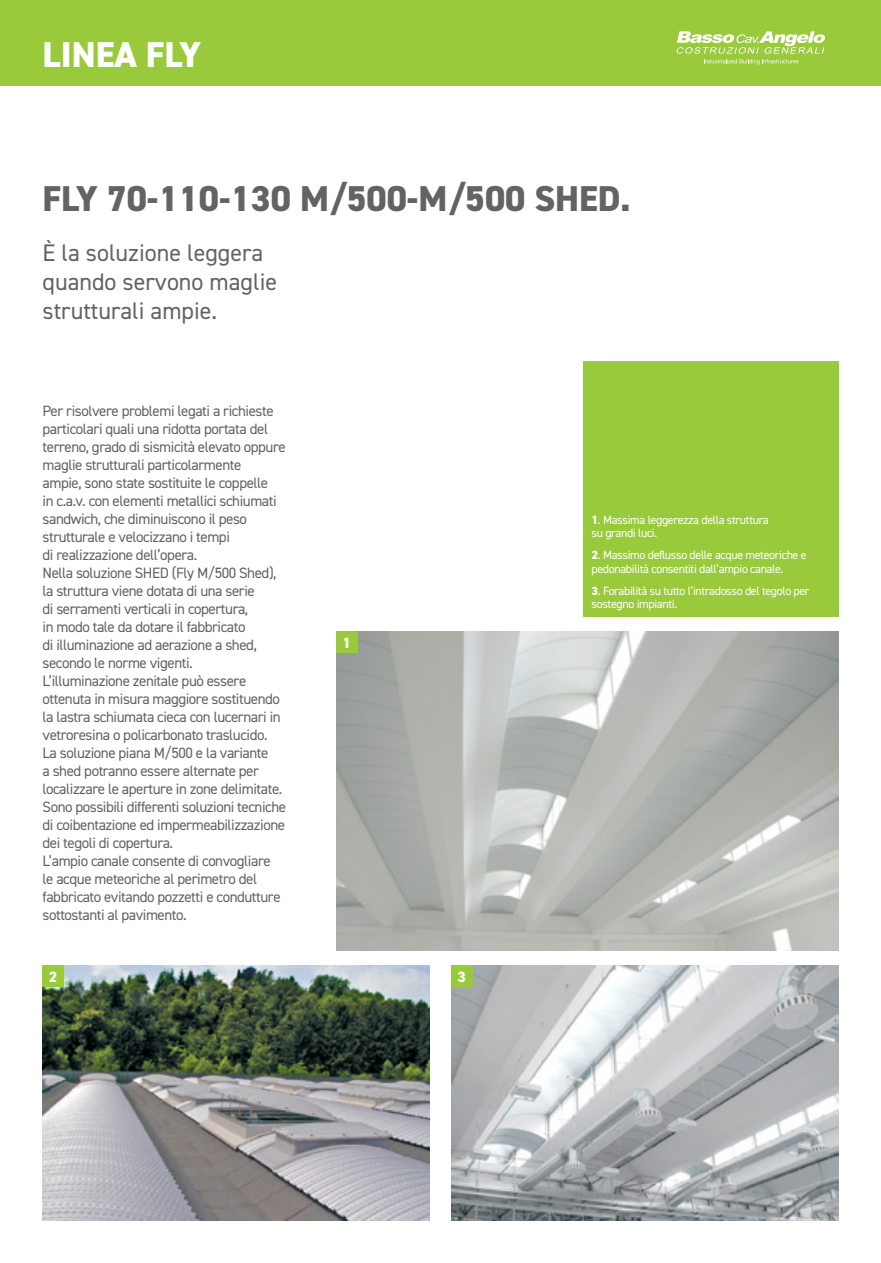
<style>
.page{position:relative;width:881px;height:1263px;background:#fff}
.page>*{position:absolute;margin:0;border:0;box-sizing:border-box;transform-origin:0 0}
.t1{font:800 36px "DIN2014";color:#636366}
.t2{font:800 36px "DIN2014";color:#fff}
.t3{font:24px/28.8px "DIN2014";color:#636366}
.t4{font:15px/18px "DIN2014";letter-spacing:-.03em;color:#636366}
.t5{font:800 15px "DIN2014";color:#fff}
.t6{font:12px/13.5px "DIN2014";letter-spacing:-.03em;color:#fff}
.s1{font-weight:800}
</style>
<div class="page">
<div style="left:0;top:0;width:880px;height:85px;background:#99ca3b"></div>
<svg style="left:676px;top:31px;width:148px;height:34px"></svg>
<div style="left:583px;top:361px;width:255px;height:256px;background:#99ca3b"></div>
<img style="left:451px;top:965px;width:387px;height:255px">
<img style="left:336px;top:631px;width:502px;height:319px">
<img style="left:43px;top:965px;width:386px;height:255px">
<div style="left:336px;top:631px;width:21px;height:22px;background:#99ca3b"></div>
<div style="left:43px;top:965px;width:21px;height:21px;background:#99ca3b"></div>
<div style="left:451px;top:965px;width:21px;height:21px;background:#99ca3b"></div>
<p class="t2" style="left:43px;top:31px;width:160px">LINEA FLY</p>
<p class="t1" style="left:43px;top:175px;width:589px">FLY 70-110-130 M/500-M/500 SHED.</p>
<p class="t3" style="left:43px;top:238px;width:236px">È la soluzione leggera quando servono maglie strutturali ampie.</p>
<p class="t4" style="left:43px;top:401px;width:245px">Per risolvere problemi legati a richieste particolari quali una ridotta portata del terreno, grado di sismicità elevato oppure</p>
<p class="t4" style="left:43px;top:455px;width:235px">maglie strutturali particolarmente ampie, sono state sostituite le coppelle in c.a.v. con elementi metallici schiumati sandwich, che diminuiscono il peso strutturale e velocizzano i tempi</p>
<p class="t4" style="left:43px;top:545px;width:156px">di realizzazione dell’opera.</p>
<p class="t4" style="left:43px;top:563px;width:235px">Nella soluzione SHED (Fly M/500 Shed), la struttura viene dotata di una serie<br>di serramenti verticali in copertura,<br>in modo tale da dotare il fabbricato<br>di illuminazione ad aerazione a shed, secondo le norme vigenti.</p>
<p class="t4" style="left:43px;top:671px;width:239px">L’illuminazione zenitale può essere ottenuta in misura maggiore sostituendo la lastra schiumata cieca con lucernari in vetroresina o policarbonato traslucido.</p>
<p class="t4" style="left:43px;top:743px;width:241px">La soluzione piana M/500 e la variante<br>a shed potranno essere alternate per localizzare le aperture in zone delimitate.</p>
<p class="t4" style="left:43px;top:797px;width:245px;text-align:justify">Sono possibili differenti soluzioni tecniche di coibentazione ed impermeabilizzazione dei tegoli di copertura.</p>
<p class="t4" style="left:43px;top:851px;width:240px">L’ampio canale consente di convogliare le acque meteoriche al perimetro del fabbricato evitando pozzetti e condutture</p>
<p class="t4" style="left:43px;top:905px;width:145px">sottostanti al pavimento.</p>
<p class="t5" style="left:342px;top:633px;width:10px">1</p>
<p class="t5" style="left:49px;top:967px;width:10px">2</p>
<p class="t5" style="left:457px;top:967px;width:10px">3</p>
<p class="t6" style="left:591px;top:512px;width:179px"><span class="s1">1</span>. Massima leggerezza della struttura su grandi luci.</p>
<p class="t6" style="left:591px;top:548px;width:216px"><span class="s1">2</span>. Massimo deflusso delle acque meteoriche e pedonabilità consentiti dall’ampio canale.</p>
<p class="t6" style="left:591px;top:583px;width:219px"><span class="s1">3</span>. Forabilità su tutto l’intradosso del tegolo per sostegno impianti.</p>
</div>
